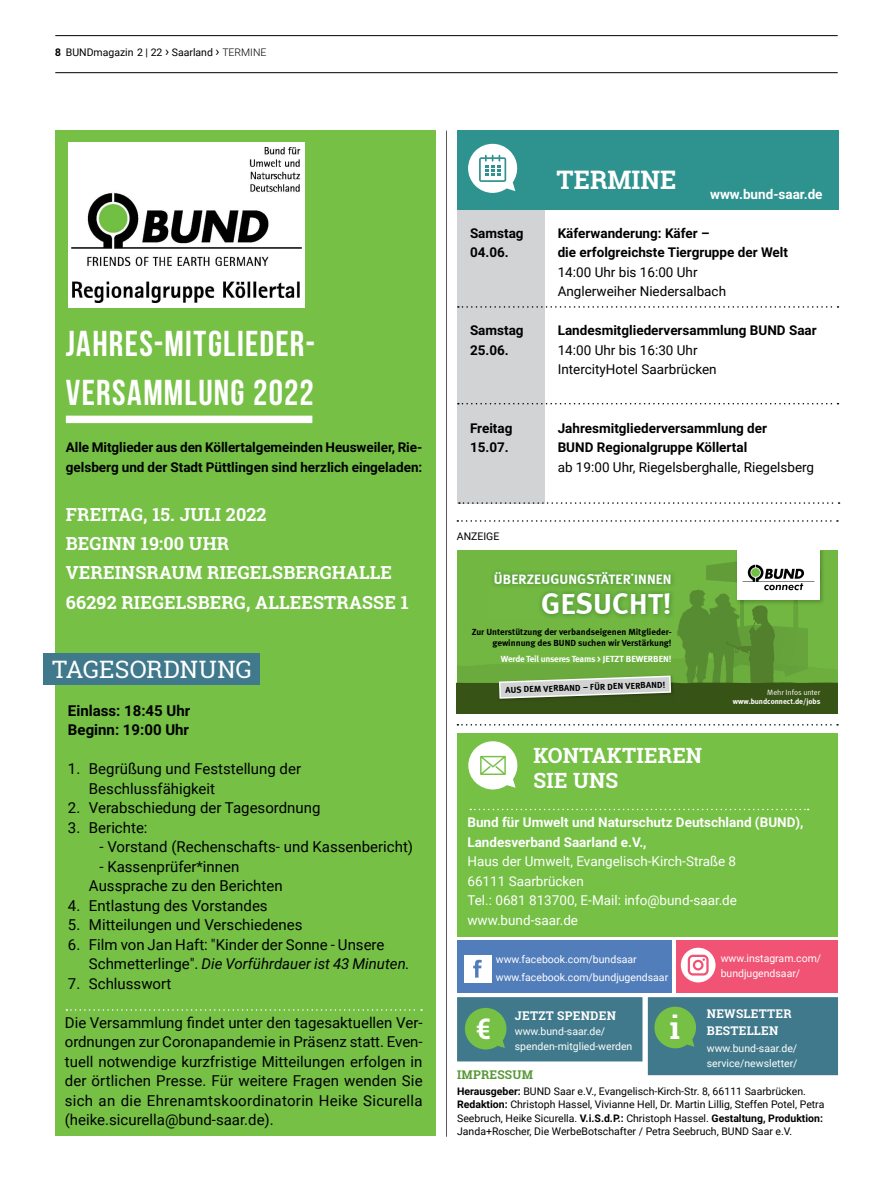
<style>
.page{position:relative;width:893px;height:1191px;background:#fff}
.page>*{position:absolute;margin:0;border:0;box-sizing:border-box;transform-origin:0 0}
.t1{font:700 36px/48.8px "Bebas Neue";letter-spacing:.035em;color:#fff}
.t2{font:700 31.35px "Roboto Slab";color:#fff}
.t3{font:29.7px "Meta Bold LF";letter-spacing:.01em;color:#fff}
.t4{font:700 28.35px "Roboto Slab";color:#fff}
.t5{font:700 25.5px "Roboto Slab";color:#fff}
.t6{font:24px "Roboto Slab";letter-spacing:.005em;color:#fff}
.t7{font:700 21px/25.5px "Roboto Slab";letter-spacing:.01em;color:#fff}
.t8{font:700 18px/29.2px "Roboto Slab";letter-spacing:.01em;color:#fff}
.t9{font:15px/19.5px "Roboto";color:#000}
.t10{font:700 15px/19.5px "Roboto";color:#000}
.t11{font:13.95px "Meta Bold LF";letter-spacing:.01em;color:#fff}
.t12{font:700 13.5px/19.5px "Roboto";color:#000}
.t13{font:13.5px/19.5px "Roboto";color:#000}
.t14{font:13.5px/19.5px "Roboto";color:#fff}
.t15{font:700 13.5px/19.5px "Roboto";color:#fff}
.t16{font:700 12px/17.1px "Roboto Slab";letter-spacing:.02em;color:#fff}
.t17{font:700 12px "Roboto Slab";letter-spacing:.02em;color:#579835}
.t18{font:10.5px/13.5px "Roboto";color:#000}
.t19{font:10.5px/15px "Roboto";color:#fff}
.t20{font:9.15px/10.9px "Meta Bold LF";color:#000;text-align:right}
.t21{font:9.15px "Meta Bold LF";letter-spacing:-.02em;color:#fff}
.t22{font:9px "Meta Bold LF";color:#000}
.t23{font:7.65px "Meta Bold LF";color:#fff}
.t24{font:7.65px "Meta Normal LF";color:#fff}
.t25{font:6.6px "Meta Bold LF";color:#fff}
.s1{font-family:"Roboto Slab";font-weight:700}
.s2{font-size:13.5px}
.s3{font-weight:300}
.s4{font-style:italic}
.s5{font-weight:700}
</style>
<div class="page">
<hr style="left:55px;top:72px;width:783px;height:1px;background:#000">
<hr style="left:55px;top:35px;width:783px;height:1px;background:#000">
<div style="left:457px;top:550px;width:381px;height:163px;background:#71b742"></div>
<div style="left:737px;top:550px;width:83px;height:50px;background:#fff"></div>
<div style="left:457px;top:997px;width:185px;height:64px;background:#40798b;border:2px solid #40798b"></div>
<div style="left:457px;top:733px;width:381px;height:203px;background:#75c045"></div>
<svg style="left:468px;top:741px;width:50px;height:48px"></svg>
<svg style="left:470px;top:808px;width:339px;height:2px"></svg>
<svg style="left:465px;top:1008px;width:42px;height:41px"></svg>
<div style="left:676px;top:940px;width:162px;height:52px;background:#f05373"></div>
<svg style="left:681px;top:947px;width:34px;height:35px"></svg>
<div style="left:648px;top:997px;width:190px;height:78px;background:#40798b;border:2px solid #40798b"></div>
<div style="left:457px;top:940px;width:215px;height:52px;background:#517dbb"></div>
<div style="left:464px;top:954px;width:27px;height:28px;background:#fff"></div>
<svg style="left:473px;top:959px;width:9px;height:18px"></svg>
<svg style="left:654px;top:1006px;width:42px;height:42px"></svg>
<svg style="left:457px;top:520px;width:381px;height:2px"></svg>
<div style="left:457px;top:131px;width:381px;height:79px;background:#2e928e"></div>
<svg style="left:468px;top:144px;width:50px;height:49px"></svg>
<div style="left:457px;top:210px;width:88px;height:99px;background:#d1d3d4"></div>
<div style="left:457px;top:309px;width:88px;height:98px;background:#d1d3d4"></div>
<div style="left:457px;top:407px;width:88px;height:97px;background:#d1d3d4"></div>
<svg style="left:458px;top:306px;width:380px;height:2px"></svg>
<svg style="left:458px;top:403px;width:380px;height:1px"></svg>
<svg style="left:459px;top:502px;width:380px;height:2px"></svg>
<div style="left:55px;top:131px;width:381px;height:1004px;background:#75c045"></div>
<hr style="left:446px;top:131px;width:1px;height:1005px;background:#58595b">
<div style="left:66px;top:415px;width:246px;height:8px;background:#fff"></div>
<div style="left:44px;top:652px;width:216px;height:32px;background:#40798b"></div>
<svg style="left:66px;top:1009px;width:356px;height:1px"></svg>
<div style="left:68px;top:142px;width:236px;height:166px;background:#fff"></div>
<img style="left:71px;top:148px;width:230px;height:154px">
<svg style="left:457px;top:561px;width:382px;height:164px"></svg>
<p class="t18" style="left:55px;top:45px;width:213px"><span class="s1">8</span> BUNDmagazin 2 | 22 <span class="s2">›</span> Saarland <span class="s2">›</span> <span class="s3">TERMINE</span></p>
<h1 class="t1" style="left:66px;top:319px;width:251px">JAHRES-MITGLIEDER-<br>VERSAMMLUNG 2022</h1>
<p class="t12" style="left:66px;top:437px;width:358px">Alle Mitglieder aus den Köllertalgemeinden Heusweiler, Rie&shy;gelsberg und der Stadt Püttlingen sind herzlich eingeladen:</p>
<p class="t8" style="left:66px;top:499px;width:344px">FREITAG, 15. JULI 2022<br>BEGINN 19:00 UHR<br>VEREINSRAUM RIEGELSBERGHALLE<br>66292 RIEGELSBERG, ALLEESTRASSE 1</p>
<h3 class="t6" style="left:52px;top:652px;width:202px">TAGESORDNUNG</h3>
<p class="t10" style="left:68px;top:700px;width:124px">Einlass: 18:45 Uhr<br>Beginn: 19:00 Uhr</p>
<p class="t9" style="left:89px;top:758px;width:214px;text-indent:-21px">1. Begrüßung und Feststellung der<br>Beschlussfähigkeit</p>
<p class="t9" style="left:68px;top:797px;width:254px">2. Verabschiedung der Tagesordnung</p>
<p class="t9" style="left:68px;top:817px;width:81px">3. Berichte:</p>
<p class="t9" style="left:99px;top:836px;width:315px">- Vorstand (Rechenschafts- und Kassenbericht)</p>
<p class="t9" style="left:89px;top:856px;width:195px;text-indent:10px">- Kassenprüfer*innen<br>Aussprache zu den Berichten</p>
<p class="t9" style="left:68px;top:895px;width:201px">4. Entlastung des Vorstandes</p>
<p class="t9" style="left:68px;top:914px;width:236px">5. Mitteilungen und Verschiedenes</p>
<p class="t9" style="left:89px;top:934px;width:322px;text-indent:-21px">6. Film von Jan Haft: "Kinder der Sonne - Unsere<br>Schmetterlinge". <span class="s4">Die Vorführdauer ist 43 Minuten.</span></p>
<p class="t9" style="left:68px;top:973px;width:105px">7. Schlusswort</p>
<p class="t9" style="left:65px;top:1012px;width:359px;text-align:justify">Die Versammlung findet unter den tagesaktuellen Ver&shy;ordnungen zur Coronapandemie in Präsenz statt. Even&shy;tuell notwendige kurzfristige Mitteilungen erfolgen in der örtlichen Presse. Für weitere Fragen wenden Sie sich an die Ehrenamtskoordinatorin Heike Sicurella (heike.sicurella@bund-saar.de).</p>
<h3 class="t5" style="left:557px;top:162px;width:121px">TERMINE</h3>
<p class="t15" style="left:710px;top:184px;width:114px">www.bund-saar.de</p>
<p class="t12" style="left:470px;top:223px;width:55px">Samstag<br>04.06.</p>
<p class="t12" style="left:558px;top:223px;width:232px">Käferwanderung: Käfer –<br>die erfolgreichste Tiergruppe der Welt</p>
<p class="t13" style="left:558px;top:262px;width:170px">14:00 Uhr bis 16:00 Uhr<br>Anglerweiher Niedersalbach</p>
<p class="t12" style="left:470px;top:320px;width:55px">Samstag<br>25.06.</p>
<p class="t12" style="left:558px;top:320px;width:261px">Landesmitgliederversammlung BUND Saar</p>
<p class="t13" style="left:558px;top:340px;width:161px">14:00 Uhr bis 16:30 Uhr<br>IntercityHotel Saarbrücken</p>
<p class="t12" style="left:470px;top:418px;width:44px">Freitag<br>15.07.</p>
<p class="t12" style="left:558px;top:418px;width:211px">Jahresmitgliederversammlung der<br>BUND Regionalgruppe Köllertal</p>
<p class="t13" style="left:558px;top:457px;width:258px">ab 19:00 Uhr, Riegelsberghalle, Riegelsberg</p>
<p class="t18" style="left:457px;top:529px;width:44px">ANZEIGE</p>
<p class="t11" style="left:494px;top:571px;width:179px">ÜBERZEUGUNGSTÄTER INNEN</p>
<p class="t25" style="left:631px;top:572px;width:5px">*</p>
<h3 class="t3" style="left:541px;top:586px;width:132px">GESUCHT!</h3>
<p class="t20" style="left:472px;top:626px;width:201px">Zur Unterstützung der verbandseigenen Mitglieder&shy;gewinnung des BUND suchen wir Verstärkung!</p>
<p class="t21" style="left:501px;top:653px;width:172px">Werde Teil unseres Teams &gt; JETZT BEWERBEN!</p>
<p class="t22" style="left:505px;top:684px;width:161px;rotate:-2deg">AUS DEM VERBAND – FÜR DEN VERBAND!</p>
<h3 class="t7" style="left:534px;top:742px;width:170px">KONTAKTIEREN<br>SIE UNS</h3>
<p class="t24" style="left:767px;top:688px;width:54px">Mehr Infos unter</p>
<p class="t23" style="left:733px;top:697px;width:89px">www.bundconnect.de/jobs</p>
<p class="t15" style="left:467px;top:812px;width:338px">Bund für Umwelt und Naturschutz Deutschland (BUND),<br>Landesverband Saarland e.V.,</p>
<p class="t14" style="left:467px;top:851px;width:271px">Haus der Umwelt, Evangelisch-Kirch-Straße 8<br>66111 Saarbrücken<br>Tel.: 0681 813700, E-Mail: info@bund-saar.de www.bund-saar.de</p>
<p class="t19" style="left:496px;top:949px;width:174px;line-height:18px">www.facebook.com/bundsaar www.facebook.com/bundjugendsaar</p>
<h3 class="t4" style="left:476px;top:1009px;width:16px">€</h3>
<p class="t16" style="left:515px;top:1007px;width:103px">JETZT SPENDEN</p>
<p class="t19" style="left:515px;top:1023px;width:119px">www.bund-saar.de/ spenden-mitglied-werden</p>
<h2 class="t2" style="left:670px;top:1006px;width:12px">i</h2>
<p class="t19" style="left:721px;top:950px;width:102px">www.instagram.com/ bundjugendsaar/</p>
<p class="t16" style="left:707px;top:1005px;width:86px">NEWSLETTER<br>BESTELLEN</p>
<p class="t19" style="left:707px;top:1040px;width:92px">www.bund-saar.de/ service/newsletter/</p>
<p class="t17" style="left:457px;top:1066px;width:77px">IMPRESSUM</p>
<p class="t18" style="left:457px;top:1083px;width:369px"><span class="s5">Herausgeber:</span> BUND Saar e.V., Evangelisch-Kirch-Str. 8, 66111 Saarbrücken.<br><span class="s5">Redaktion:</span> Christoph Hassel, Vivianne Hell, Dr. Martin Lillig, Steffen Potel, Petra Seebruch, Heike Sicurella. <span class="s5">V.i.S.d.P.:</span> Christoph Hassel. <span class="s5">Gestaltung, Produktion:<br></span>Janda+Roscher, Die WerbeBotschafter / Petra Seebruch, BUND Saar e.V.</p>
</div>
